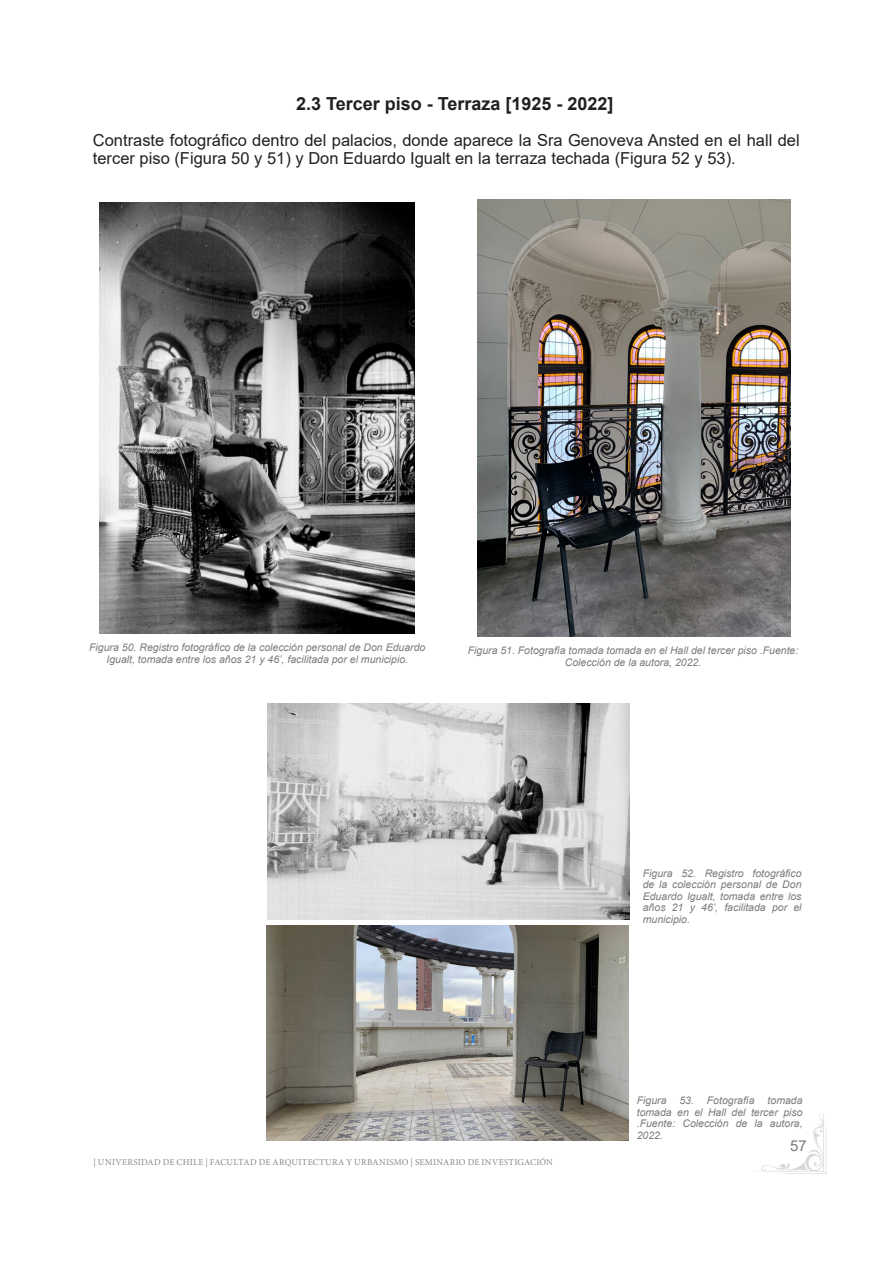
<style>
.page{position:relative;width:893px;height:1263px;background:#fff}
.page>*{position:absolute;margin:0;border:0;box-sizing:border-box;transform-origin:0 0}
.t1{font:700 18px "Arial";color:#231f20}
.t2{font:16.5px/18.1px "Arial";color:#231f20}
.t3{font:15px "Arial";color:#797c7d}
.t4{font:italic 10.5px/11.6px "Arial";color:#797c7d;text-align:center}
.t5{font:9px "Minion Pro";letter-spacing:.03em;color:#868788}
</style>
<div class="page">
<img style="left:760px;top:1113px;width:67px;height:61px">
<img style="left:100px;top:203px;width:315px;height:431px">
<img style="left:477px;top:200px;width:313px;height:436px">
<img style="left:267px;top:703px;width:362px;height:216px">
<img style="left:267px;top:925px;width:361px;height:216px">
<p class="t1" style="left:296px;top:91px;width:319px">2.3 Tercer piso - Terraza [1925 - 2022]</p>
<p class="t2" style="left:93px;top:131px;width:708px">Contraste fotográfico dentro del palacios, donde aparece la Sra Genoveva Ansted en el hall del tercer piso (Figura 50 y 51) y Don Eduardo Igualt en la terraza techada (Figura 52 y 53).</p>
<p class="t4" style="left:89px;top:642px;width:338px">Figura 50. Registro fotográfico de la colección personal de Don Eduardo<br>Igualt, tomada entre los años 21 y 46’, facilitada por el municipio.</p>
<p class="t4" style="left:468px;top:645px;width:332px">Figura 51. Fotografía tomada tomada en el Hall del tercer piso .Fuente:<br>Colección de la autora, 2022.</p>
<p class="t4" style="left:643px;top:867px;width:160px;text-align:justify">Figura 52. Registro fotográfico de la colección personal de Don Eduardo Igualt, tomada entre los años 21 y 46’, facilitada por el municipio.</p>
<p class="t5" style="left:94px;top:1156px;width:461px">| UNIVERSIDAD DE CHILE | FACULTAD DE ARQUITECTURA Y URBANISMO | SEMINARIO DE INVESTIGACIÓN</p>
<p class="t4" style="left:637px;top:1095px;width:167px;text-align:justify">Figura 53. Fotografía tomada tomada en el Hall del tercer piso .Fuente: Colección de la autora, 2022.</p>
<h3 class="t3" style="left:790px;top:1135px;width:18px">57</h3>
</div>
